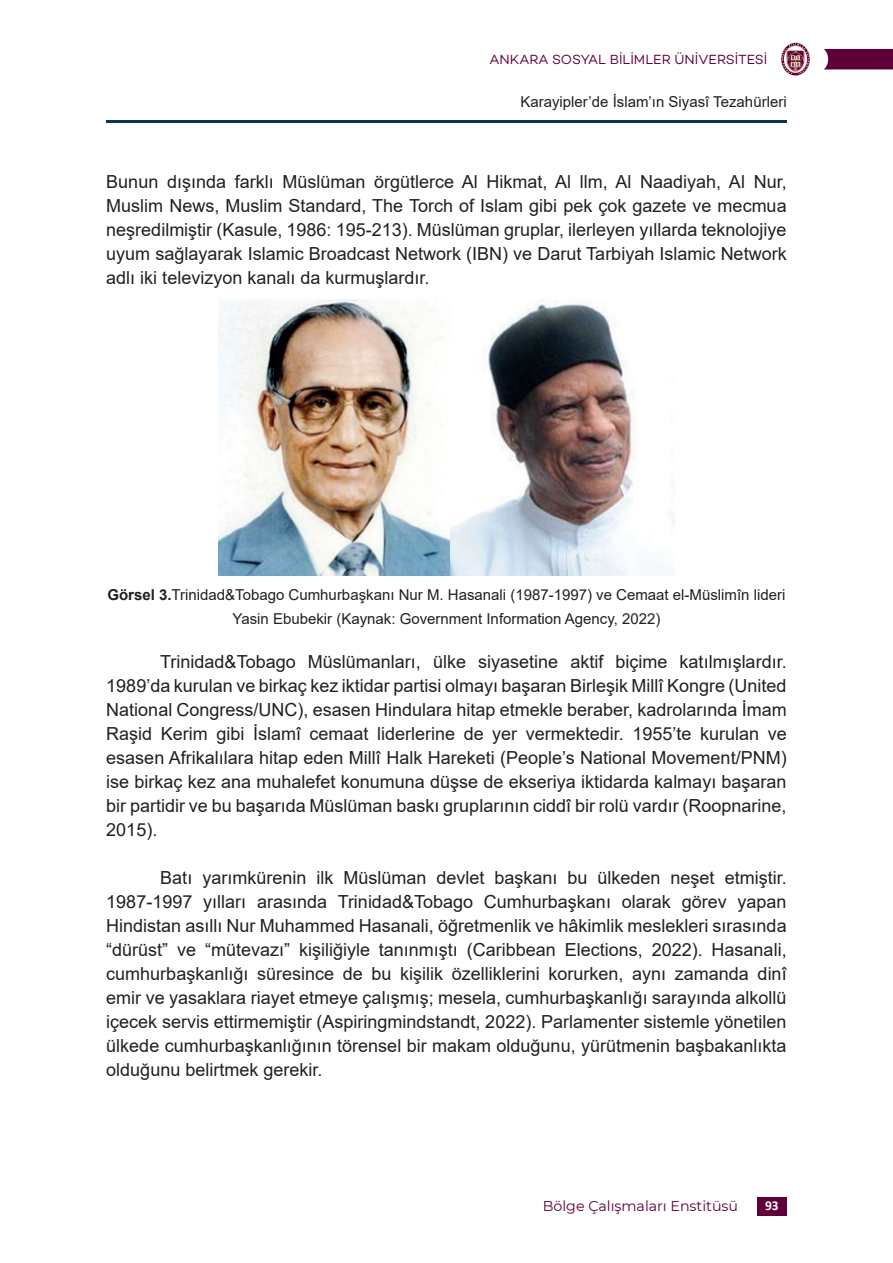
<style>
.page{position:relative;width:893px;height:1263px;background:#fff}
.page>*{position:absolute;margin:0;border:0;box-sizing:border-box;transform-origin:0 0}
.t1{font:18px/24px "Arial";color:#231f20;text-align:justify}
.t2{font:15px/24px "Arial";color:#231f20;text-align:center}
.t3{font:14.25px "Montserrat";color:#60003a}
.t4{font:13.5px "Campton";color:#60003a}
.t5{font:700 13.5px "Calibri";color:#fff}
.s1{font-weight:700}
</style>
<div class="page">
<div style="left:757px;top:1197px;width:30px;height:18px;background:#60003a"></div>
<hr style="left:106px;top:120px;width:681px;height:2px;background:#07374e">
<svg style="left:824px;top:49px;width:69px;height:20px"></svg>
<svg style="left:781px;top:42px;width:29px;height:34px"></svg>
<img style="left:219px;top:300px;width:455px;height:275px">
<p class="t4" style="left:489px;top:51px;width:279px">ANKARA SOSYAL BİLİMLER ÜNİVERSİTESİ</p>
<p class="t2" style="left:520px;top:89px;width:268px">Karayipler’de İslam’ın Siyasî Tezahürleri</p>
<p class="t1" style="left:106px;top:169px;width:682px">Bunun dışında farklı Müslüman örgütlerce Al Hikmat, Al llm, Al Naadiyah, Al Nur, Muslim News, Muslim Standard, The Torch of Islam gibi pek çok gazete ve mecmua neşredilmiştir (Kasule, 1986: 195-213). Müslüman gruplar, ilerleyen yıllarda teknolojiye uyum sağlayarak Islamic Broadcast Network (IBN) ve Darut Tarbiyah Islamic Network adlı iki televizyon kanalı da kurmuşlardır.</p>
<p class="t2" style="left:107px;top:582px;width:680px"><span class="s1">Görsel 3.</span>Trinidad&amp;Tobago Cumhurbaşkanı Nur M. Hasanali (1987-1997) ve Cemaat el-Müslimîn lideri<br>Yasin Ebubekir (Kaynak: Government Information Agency, 2022)</p>
<p class="t1" style="left:106px;top:649px;width:682px;text-indent:54px">Trinidad&amp;Tobago Müslümanları, ülke siyasetine aktif biçime katılmışlardır.<br>1989’da kurulan ve birkaç kez iktidar partisi olmayı başaran Birleşik Millî Kongre (United National Congress/UNC), esasen Hindulara hitap etmekle beraber, kadrolarında İmam Raşid Kerim gibi İslamî cemaat liderlerine de yer vermektedir. 1955’te kurulan ve esasen Afrikalılara hitap eden Millî Halk Hareketi (People’s National Movement/PNM) ise birkaç kez ana muhalefet konumuna düşse de ekseriya iktidarda kalmayı başaran bir partidir ve bu başarıda Müslüman baskı gruplarının ciddî bir rolü vardır (Roopnarine, 2015).</p>
<p class="t1" style="left:106px;top:865px;width:682px;text-indent:54px">Batı yarımkürenin ilk Müslüman devlet başkanı bu ülkeden neşet etmiştir.<br>1987-1997 yılları arasında Trinidad&amp;Tobago Cumhurbaşkanı olarak görev yapan Hindistan asıllı Nur Muhammed Hasanali, öğretmenlik ve hâkimlik meslekleri sırasında “dürüst” ve “mütevazı” kişiliğiyle tanınmıştı (Caribbean Elections, 2022). Hasanali, cumhurbaşkanlığı süresince de bu kişilik özelliklerini korurken, aynı zamanda dinî emir ve yasaklara riayet etmeye çalışmış; mesela, cumhurbaşkanlığı sarayında alkollü içecek servis ettirmemiştir (Aspiringmindstandt, 2022). Parlamenter sistemle yönetilen ülkede cumhurbaşkanlığının törensel bir makam olduğunu, yürütmenin başbakanlıkta olduğunu belirtmek gerekir.</p>
<p class="t3" style="left:543px;top:1196px;width:197px">Bölge Çalışmaları Enstitüsü</p>
<p class="t5" style="left:765px;top:1196px;width:15px">93</p>
</div>
